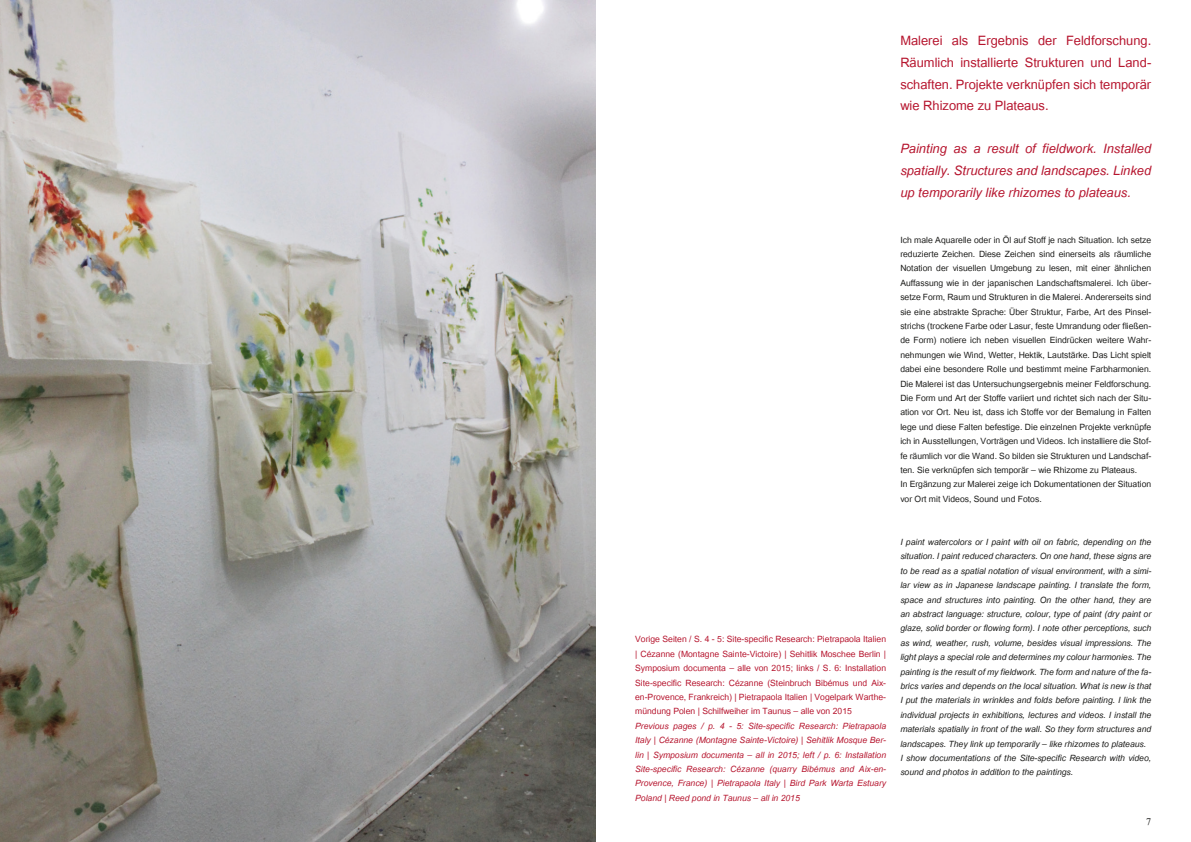
<style>
.page{position:relative;width:1191px;height:842px;background:#fff}
.page>*{position:absolute;margin:0;border:0;box-sizing:border-box;transform-origin:0 0}
.t1{font:18px/21.6px "Utsaah";color:#b6152e;text-align:justify}
.t2{font:italic 18px/21.6px "Utsaah";color:#b6152e;text-align:justify}
.t3{font:12px/14.4px "Utsaah";color:#1d1d1b;text-align:justify}
.t4{font:italic 12px/14.4px "Utsaah";color:#1d1d1b;text-align:justify}
.t5{font:12px/14.4px "Utsaah";color:#b6152e;text-align:justify}
.t6{font:italic 12px/14.4px "Utsaah";color:#b6152e;text-align:justify}
.t7{font:10px "Times New Roman";color:#1d1d1b}
</style>
<div class="page">
<img style="left:0;top:0;width:596px;height:842px">
<p class="t5" style="left:635px;top:633px;width:252px">Vorige Seiten / S. 4 - 5: Site-specific Research: Pietrapaola Italien | Cézanne (Montagne Sainte-Victoire) | Sehitlik Moschee Berlin | Symposium documenta – alle von 2015; links / S. 6: Installation Site-specific Research: Cézanne (Steinbruch Bibémus und Aix&shy;en-Provence, Frankreich) | Pietrapaola Italien | Vogelpark Warthe&shy;mündung Polen | Schilfweiher im Taunus – alle von 2015</p>
<p class="t6" style="left:635px;top:719px;width:252px">Previous pages / p. 4 - 5: Site-specific Research: Pietrapaola Italy | Cézanne (Montagne Sainte-Victoire) | Sehitlik Mosque Ber&shy;lin | Symposium documenta – all in 2015; left / p. 6: Installation Site-specific Research: Cézanne (quarry Bibémus and Aix-en-Provence, France) | Pietrapaola Italy | Bird Park Warta Estuary Poland | Reed pond in Taunus – all in 2015</p>
<p class="t1" style="left:900px;top:31px;width:252px">Malerei als Ergebnis der Feldforschung.<br>Räumlich installierte Strukturen und Land&shy;schaften. Projekte verknüpfen sich temporär wie Rhizome zu Plateaus.</p>
<p class="t2" style="left:900px;top:139px;width:252px">Painting as a result of fieldwork. Installed spatially. Structures and landscapes. Linked up temporarily like rhizomes to plateaus.</p>
<p class="t3" style="left:900px;top:233px;width:252px">Ich male Aquarelle oder in Öl auf Stoff je nach Situation. Ich setze reduzierte Zeichen. Diese Zeichen sind einerseits als räumliche Notation der visuellen Umgebung zu lesen, mit einer ähnlichen Auffassung wie in der japanischen Landschaftsmalerei. Ich über&shy;setze Form, Raum und Strukturen in die Malerei. Andererseits sind sie eine abstrakte Sprache: Über Struktur, Farbe, Art des Pinsel&shy;strichs (trockene Farbe oder Lasur, feste Umrandung oder fließen&shy;de Form) notiere ich neben visuellen Eindrücken weitere Wahr&shy;nehmungen wie Wind, Wetter, Hektik, Lautstärke. Das Licht spielt dabei eine besondere Rolle und bestimmt meine Farbharmonien.<br>Die Malerei ist das Untersuchungsergebnis meiner Feldforschung.<br>Die Form und Art der Stoffe variiert und richtet sich nach der Situ&shy;ation vor Ort. Neu ist, dass ich Stoffe vor der Bemalung in Falten lege und diese Falten befestige. Die einzelnen Projekte verknüpfe ich in Ausstellungen, Vorträgen und Videos. Ich installiere die Stof&shy;fe räumlich vor die Wand. So bilden sie Strukturen und Landschaf&shy;ten. Sie verknüpfen sich temporär – wie Rhizome zu Plateaus.</p>
<p class="t3" style="left:900px;top:478px;width:252px">In Ergänzung zur Malerei zeige ich Dokumentationen der Situation vor Ort mit Videos, Sound und Fotos.</p>
<p class="t4" style="left:900px;top:536px;width:252px">I paint watercolors or I paint with oil on fabric, depending on the situation. I paint reduced characters. On one hand, these signs are to be read as a spatial notation of visual environment, with a simi&shy;lar view as in Japanese landscape painting. I translate the form, space and structures into painting. On the other hand, they are an abstract language: structure, colour, type of paint (dry paint or glaze, solid border or flowing form). I note other perceptions, such as wind, weather, rush, volume, besides visual impressions. The light plays a special role and determines my colour harmonies. The painting is the result of my fieldwork. The form and nature of the fa&shy;brics varies and depends on the local situation. What is new is that I put the materials in wrinkles and folds before painting. I link the individual projects in exhibitions, lectures and videos. I install the materials spatially in front of the wall. So they form structures and landscapes. They link up temporarily – like rhizomes to plateaus.</p>
<p class="t4" style="left:900px;top:752px;width:252px">I show documentations of the Site-specific Research with video, sound and photos in addition to the paintings.</p>
<p class="t7" style="left:1146px;top:815px;width:6px">7</p>
</div>
